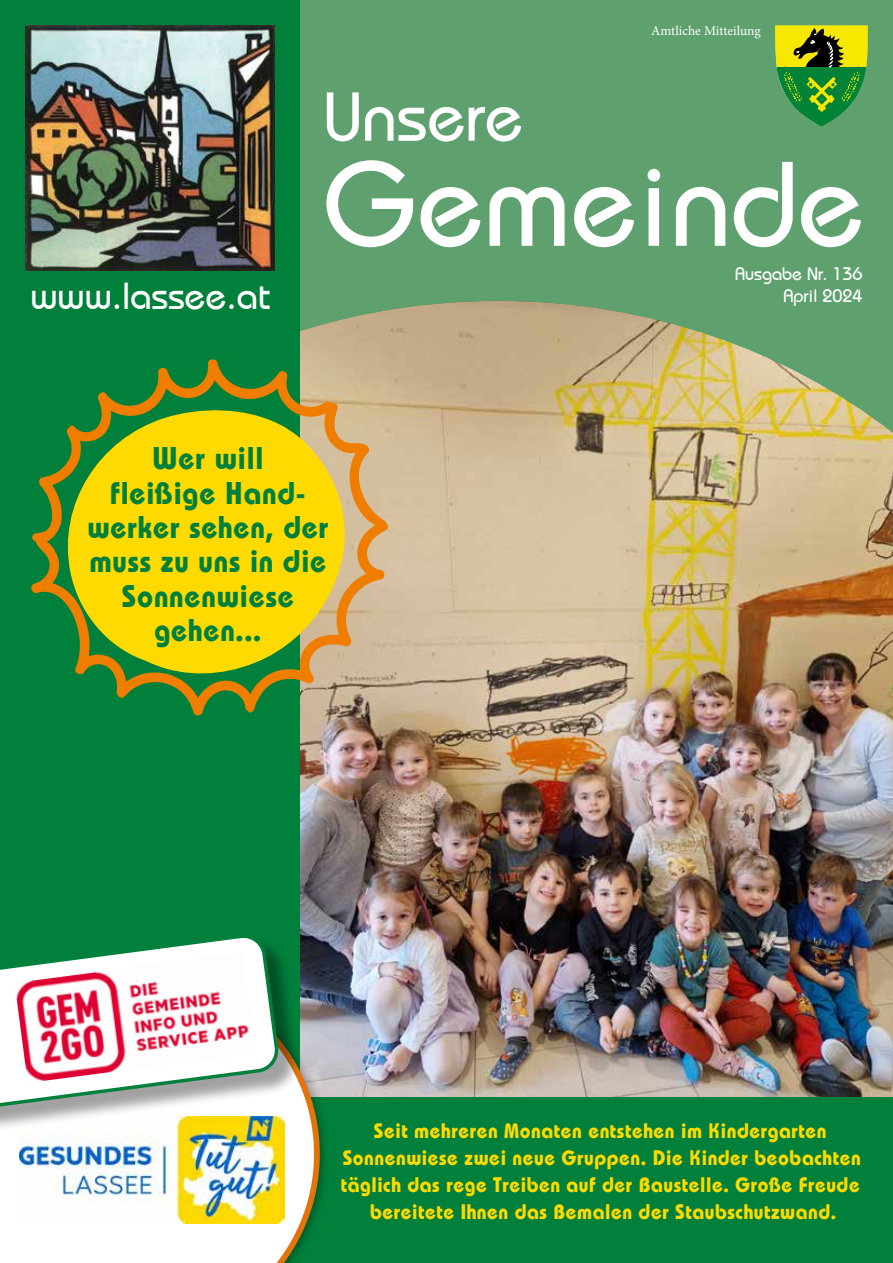
<style>
.page{position:relative;width:893px;height:1263px;background:#5fa06f}
.page>*{position:absolute;margin:0;border:0;box-sizing:border-box;transform-origin:0 0}
.t1{font:120px "Bahamas Plain";color:#fff}
.t2{font:69px "Bahamas Plain";color:#fff}
.t3{font:37.5px "Bahamas Plain";color:#fff}
.t4{font:700 31.35px/34.3px "Bahamas";letter-spacing:.03em;color:#00803b;text-align:center;scale:.92 1}
.t5{font:700 21px/27px "Bahamas";letter-spacing:.03em;color:#feda00;text-align:center;scale:.92 1}
.t6{font:18px/22.5px "Bahamas Plain";color:#fff;text-align:right}
.t7{font:13.5px "Minion Pro";letter-spacing:-.005em;color:#fff}
</style>
<div class="page">
<div style="left:775px;top:26px;width:92px;height:42px;background:#f6e800"></div>
<svg style="left:777px;top:68px;width:89px;height:58px"></svg>
<svg style="left:780px;top:28px;width:83px;height:94px"></svg>
<div style="left:0;top:0;width:300px;height:1263px;background:#00803b"></div>
<img style="left:26px;top:26px;width:249px;height:244px">
<img style="left:300px;top:301px;width:593px;height:796px">
<svg style="left:31px;top:358px;width:358px;height:359px"></svg>
<svg style="left:57px;top:407px;width:302px;height:271px;background:#d5c416"></svg>
<div style="left:0;top:1097px;width:893px;height:166px;background:#00803b"></div>
<div style="left:0;top:961px;width:332px;height:302px;background:#000;opacity:.37"></div>
<img style="left:0;top:969px;width:320px;height:294px">
<div style="left:0;top:937px;width:301px;height:198px;background:#000;opacity:.37"></div>
<svg style="left:0;top:937px;width:278px;height:175px;background:#d0c4c1"></svg>
<p class="t7" style="left:651px;top:22px;width:111px">Amtliche Mitteilung</p>
<h3 class="t3" style="left:30px;top:273px;width:241px">www.lassee.at</h3>
<h2 class="t2" style="left:324px;top:76px;width:201px">Unsere</h2>
<h1 class="t1" style="left:324px;top:133px;width:542px">Gemeinde</h1>
<p class="t6" style="left:735px;top:262px;width:129px">Ausgabe Nr. 136<br>April 2024</p>
<h3 class="t4" style="left:87px;top:440px;width:263px">Wer will<br>fleißige Hand&shy;werker sehen, der muss zu uns in die<br>Sonnenwiese gehen...</h3>
<p class="t5" style="left:341px;top:1116px;width:567px">Seit mehreren Monaten entstehen im Kindergarten Sonnenwiese zwei neue Gruppen. Die Kinder beobachten täglich das rege Treiben auf der Baustelle. Große Freude bereitete Ihnen das Bemalen der Staubschutzwand.</p>
</div>
